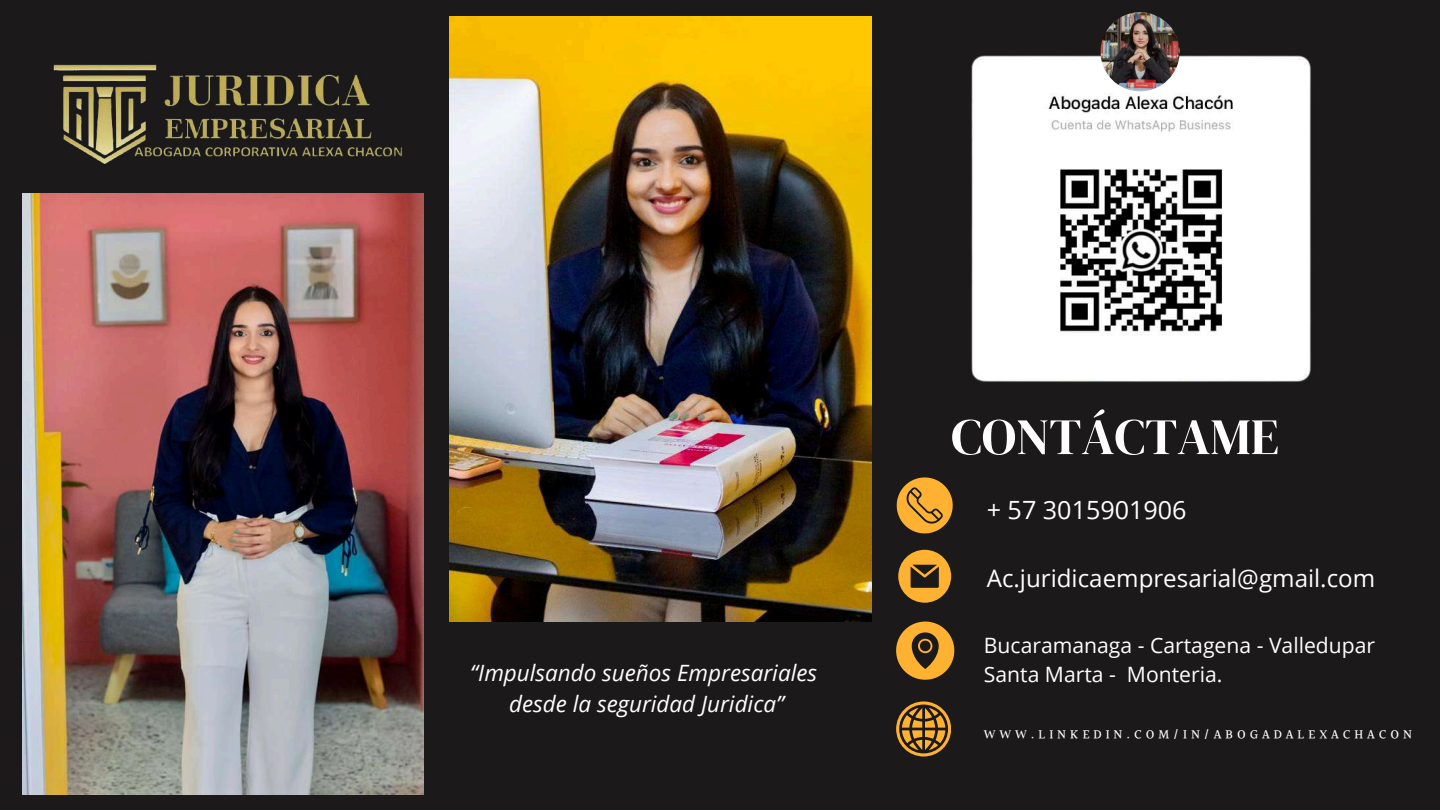
<style>
.page{position:relative;width:1440px;height:810px;background:#1b1919}
.page>*{position:absolute;margin:0;border:0;box-sizing:border-box;transform-origin:0 0}
.t1{font:51px "DM Serif Display";color:#fff}
.t2{font:25.1px "Open Sans";color:#fff}
.t3{font:24.2px "Open Sans";color:#fff}
.t4{font:italic 22.5px "Open Sans";color:#fff}
.t5{font:21.2px "Open Sans";color:#fff}
.t6{font:500 12.9px "Halant";letter-spacing:.305em;color:#fff}
</style>
<div class="page">
<img style="left:450px;top:16px;width:421px;height:606px">
<img style="left:23px;top:194px;width:400px;height:601px">
<svg style="left:897px;top:477px;width:56px;height:56px"></svg>
<svg style="left:896px;top:701px;width:55px;height:55px"></svg>
<svg style="left:898px;top:550px;width:53px;height:53px"></svg>
<svg style="left:896px;top:622px;width:58px;height:58px"></svg>
<img style="left:971px;top:12px;width:340px;height:370px">
<img style="left:1101px;top:12px;width:79px;height:79px;border-radius:50%">
<img style="left:53px;top:64px;width:349px;height:100px">
<h1 class="t1" style="left:951px;top:401px;width:329px">CONTÁCTAME</h1>
<p class="t2" style="left:987px;top:492px;width:201px">+ 57 3015901906</p>
<p class="t3" style="left:987px;top:561px;width:390px">Ac.juridicaempresarial@gmail.com</p>
<p class="t5" style="left:984px;top:630px;width:393px">Bucaramanaga - Cartagena - Valledupar</p>
<p class="t4" style="left:470px;top:657px;width:348px">“Impulsando sueños Empresariales</p>
<p class="t5" style="left:984px;top:660px;width:240px">Santa Marta - Monteria.</p>
<p class="t4" style="left:509px;top:688px;width:276px">desde la seguridad Juridica”</p>
<p class="t6" style="left:984px;top:725px;width:430px">WWW.LINKEDIN.COM/IN/ABOGADALEXACHACON</p>
</div>
